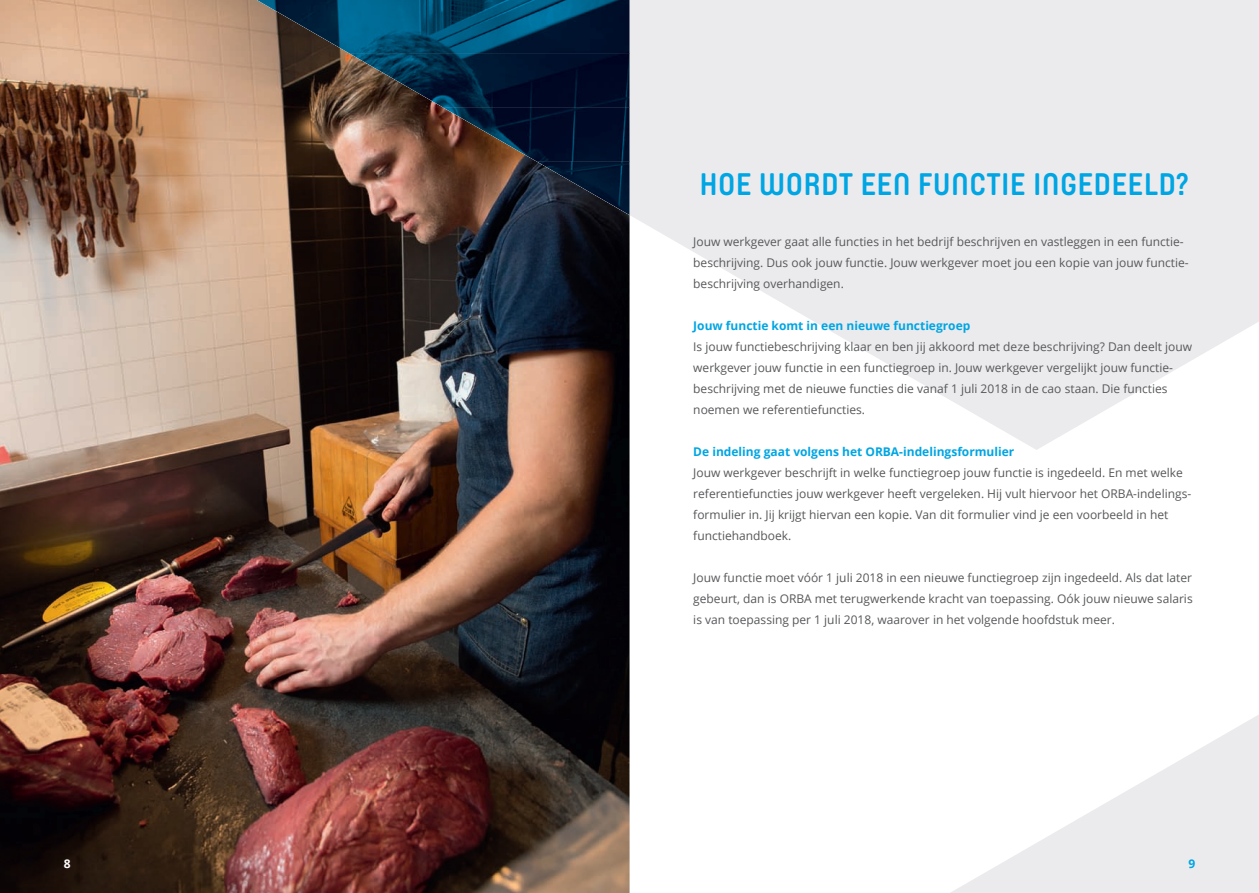
<style>
.page{position:relative;width:1259px;height:893px;background:#fff}
.page>*{position:absolute;margin:0;border:0;box-sizing:border-box;transform-origin:0 0}
.t1{font:700 31.05px "Yummo";letter-spacing:.01em;color:#00a5e3}
.t2{font:12px/21px "Open Sans";color:#57585a}
.t3{font:700 12px "Open Sans";color:#00a5e3}
.t4{font:700 12px "Open Sans";color:#fff}
</style>
<div class="page">
<img style="left:0;top:0;width:629px;height:893px">
<svg style="left:257px;top:0;width:1002px;height:450px;fill:#ebebed"></svg>
<img style="left:257px;top:54px;width:279px;height:161px">
<img style="left:536px;top:162px;width:93px;height:53px">
<img style="left:257px;top:0;width:372px;height:54px">
<img style="left:350px;top:54px;width:279px;height:54px">
<img style="left:443px;top:107px;width:186px;height:55px">
<svg style="left:951px;top:715px;width:308px;height:178px;fill:#ebebed"></svg>
<h1 class="t1" style="left:699px;top:156px;width:491px">HOE WORDT EEN FUNCTIE INGEDEELD?</h1>
<p class="t2" style="left:693px;top:231px;width:497px">Jouw werkgever gaat alle functies in het bedrijf beschrijven en vastleggen in een functie&shy;beschrijving. Dus ook jouw functie. Jouw werkgever moet jou een kopie van jouw functie&shy;beschrijving overhandigen.</p>
<p class="t3" style="left:693px;top:317px;width:279px">Jouw functie komt in een nieuwe functiegroep</p>
<p class="t2" style="left:693px;top:336px;width:500px">Is jouw functiebeschrijving klaar en ben jij akkoord met deze beschrijving? Dan deelt jouw werkgever jouw functie in een functiegroep in. Jouw werkgever vergelijkt jouw functie&shy;beschrijving met de nieuwe functies die vanaf 1 juli 2018 in de cao staan. Die functies noemen we referentiefuncties.</p>
<p class="t3" style="left:693px;top:443px;width:323px">De indeling gaat volgens het ORBA-indelingsformulier</p>
<p class="t2" style="left:693px;top:462px;width:499px">Jouw werkgever beschrijft in welke functiegroep jouw functie is ingedeeld. En met welke referentiefuncties jouw werkgever heeft vergeleken. Hij vult hiervoor het ORBA-indelings&shy;formulier in. Jij krijgt hiervan een kopie. Van dit formulier vind je een voorbeeld in het functiehandboek.</p>
<p class="t2" style="left:693px;top:567px;width:501px;text-align:justify">Jouw functie moet vóór 1 juli 2018 in een nieuwe functiegroep zijn ingedeeld. Als dat later gebeurt, dan is ORBA met terugwerkende kracht van toepassing. Oók jouw nieuwe salaris is van toepassing per 1 juli 2018, waarover in het volgende hoofdstuk meer.</p>
<p class="t4" style="left:64px;top:855px;width:8px">8</p>
<p class="t3" style="left:1188px;top:855px;width:8px">9</p>
</div>
